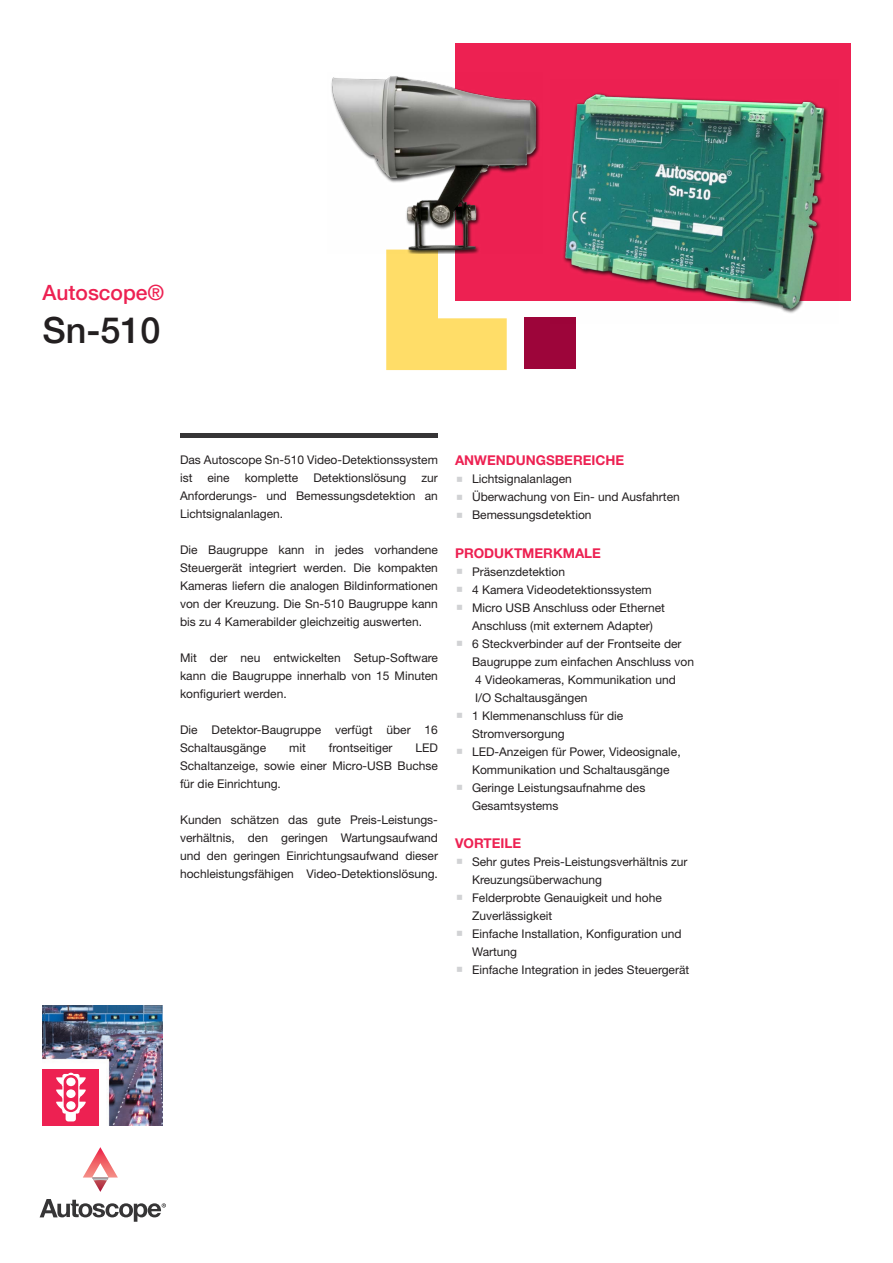
<style>
.page{position:relative;width:893px;height:1263px;background:#fff}
.page>*{position:absolute;margin:0;border:0;box-sizing:border-box;transform-origin:0 0}
.t1{font:500 36px "Helvetica Neue LT";color:#231f20}
.t2{font:500 21px "Helvetica Neue LT";color:#ed2152}
.Red_Subheads{font:700 13.5px "Helvetica Neue LT Std";color:#ed2152}
.Paragraph{font:12px/18px "Helvetica Neue LT Std";color:#231f20}
.Bullets{font:12px "Helvetica Neue LT Std";color:#231f20}
</style>
<div class="page">
<img style="left:43px;top:1006px;width:119px;height:119px">
<div style="left:524px;top:317px;width:51px;height:52px;background:#9d053a"></div>
<div style="left:455px;top:43px;width:395px;height:257px;background:#ed2152"></div>
<hr style="left:180px;top:434px;width:258px;height:4px;background:#363536">
<svg style="left:83px;top:1147px;width:35px;height:45px"></svg>
<img style="left:92px;top:1177px;width:17px;height:3px">
<svg style="left:40px;top:1199px;width:126px;height:23px"></svg>
<svg style="left:386px;top:254px;width:121px;height:116px"></svg>
<div style="left:43px;top:1069px;width:56px;height:56px;background:#ed2152"></div>
<svg style="left:56px;top:1073px;width:30px;height:48px"></svg>
<img style="left:331px;top:76px;width:209px;height:178px">
<img style="left:551px;top:93px;width:288px;height:231px">
<p class="t2" style="left:43px;top:280px;width:123px">Autoscope®</p>
<p class="t1" style="left:43px;top:309px;width:120px">Sn-510</p>
<p class="Paragraph" style="left:180px;top:450px;width:259px">Das Autoscope Sn-510 Video-Detektionssystem ist</p>
<p class="Paragraph" style="left:207px;top:468px;width:24px">eine</p>
<p class="Paragraph" style="left:245px;top:468px;width:55px">komplette</p>
<p class="Paragraph" style="left:313px;top:468px;width:95px">Detektionslösung</p>
<p class="Paragraph" style="left:180px;top:468px;width:259px;text-align:justify;text-indent:242px">zur Anforderungs- und Bemessungsdetektion an Lichtsignalanlagen.</p>
<p class="Paragraph" style="left:180px;top:540px;width:259px;text-align:justify">Die Baugruppe kann in jedes vorhandene Steuergerät integriert werden. Die kompakten Kameras liefern die analogen Bildinformationen von der Kreuzung. Die Sn-510 Baugruppe kann bis zu 4 Kamerabilder gleichzeitig auswerten.</p>
<p class="Paragraph" style="left:180px;top:648px;width:259px;text-align:justify">Mit der neu entwickelten Setup-Software kann die Baugruppe innerhalb von 15 Minuten konfiguriert werden.</p>
<p class="Paragraph" style="left:180px;top:720px;width:259px">Die Detektor-Baugruppe verfügt über 16<br>Schaltausgänge</p>
<p class="Paragraph" style="left:289px;top:738px;width:18px">mit</p>
<p class="Paragraph" style="left:329px;top:738px;width:65px">frontseitiger</p>
<p class="Paragraph" style="left:180px;top:738px;width:259px;text-align:justify;text-indent:236px">LED Schaltanzeige, sowie einer Micro-USB Buchse für die Einrichtung.</p>
<p class="Paragraph" style="left:180px;top:810px;width:259px;text-align:justify">Kunden schätzen das gute Preis-Leistungs&shy;verhältnis, den geringen Wartungsaufwand und den geringen Einrichtungsaufwand dieser hochleistungsfähigen Video-Detektionslösung.</p>
<p class="Red_Subheads" style="left:455px;top:452px;width:171px">ANWENDUNGSBEREICHE</p>
<p class="Paragraph" style="left:472px;top:470px;width:101px">Lichtsignalanlagen</p>
<p class="Paragraph" style="left:472px;top:488px;width:209px">Überwachung von Ein- und Ausfahrten</p>
<p class="Paragraph" style="left:472px;top:506px;width:121px">Bemessungsdetektion</p>
<p class="Red_Subheads" style="left:455px;top:544px;width:147px">PRODUKTMERKMALE</p>
<p class="Paragraph" style="left:472px;top:562px;width:95px">Präsenzdetektion</p>
<p class="Paragraph" style="left:472px;top:580px;width:181px">4 Kamera Videodetektionssystem</p>
<p class="Paragraph" style="left:472px;top:598px;width:194px">Micro USB Anschluss oder Ethernet<br>Anschluss (mit externem Adapter)</p>
<p class="Paragraph" style="left:472px;top:634px;width:224px">6 Steckverbinder auf der Frontseite der<br>Baugruppe zum einfachen Anschluss von</p>
<p class="Bullets" style="left:475px;top:672px;width:202px">4 Videokameras, Kommunikation und</p>
<p class="Bullets" style="left:475px;top:690px;width:114px">I/O Schaltausgängen</p>
<p class="Paragraph" style="left:472px;top:706px;width:153px">1 Klemmenanschluss für die<br>Stromversorgung</p>
<p class="Paragraph" style="left:472px;top:742px;width:210px">LED-Anzeigen für Power, Videosignale,<br>Kommunikation und Schaltausgänge</p>
<p class="Paragraph" style="left:472px;top:778px;width:175px">Geringe Leistungsaufnahme des<br>Gesamtsystems</p>
<p class="Red_Subheads" style="left:455px;top:835px;width:68px">VORTEILE</p>
<p class="Paragraph" style="left:472px;top:852px;width:217px">Sehr gutes Preis-Leistungsverhältnis zur<br>Kreuzungsüberwachung</p>
<p class="Paragraph" style="left:472px;top:888px;width:191px">Felderprobte Genauigkeit und hohe<br>Zuverlässigkeit</p>
<p class="Paragraph" style="left:472px;top:924px;width:211px">Einfache Installation, Konfiguration und<br>Wartung</p>
<p class="Paragraph" style="left:472px;top:960px;width:219px">Einfache Integration in jedes Steuergerät</p>
</div>
